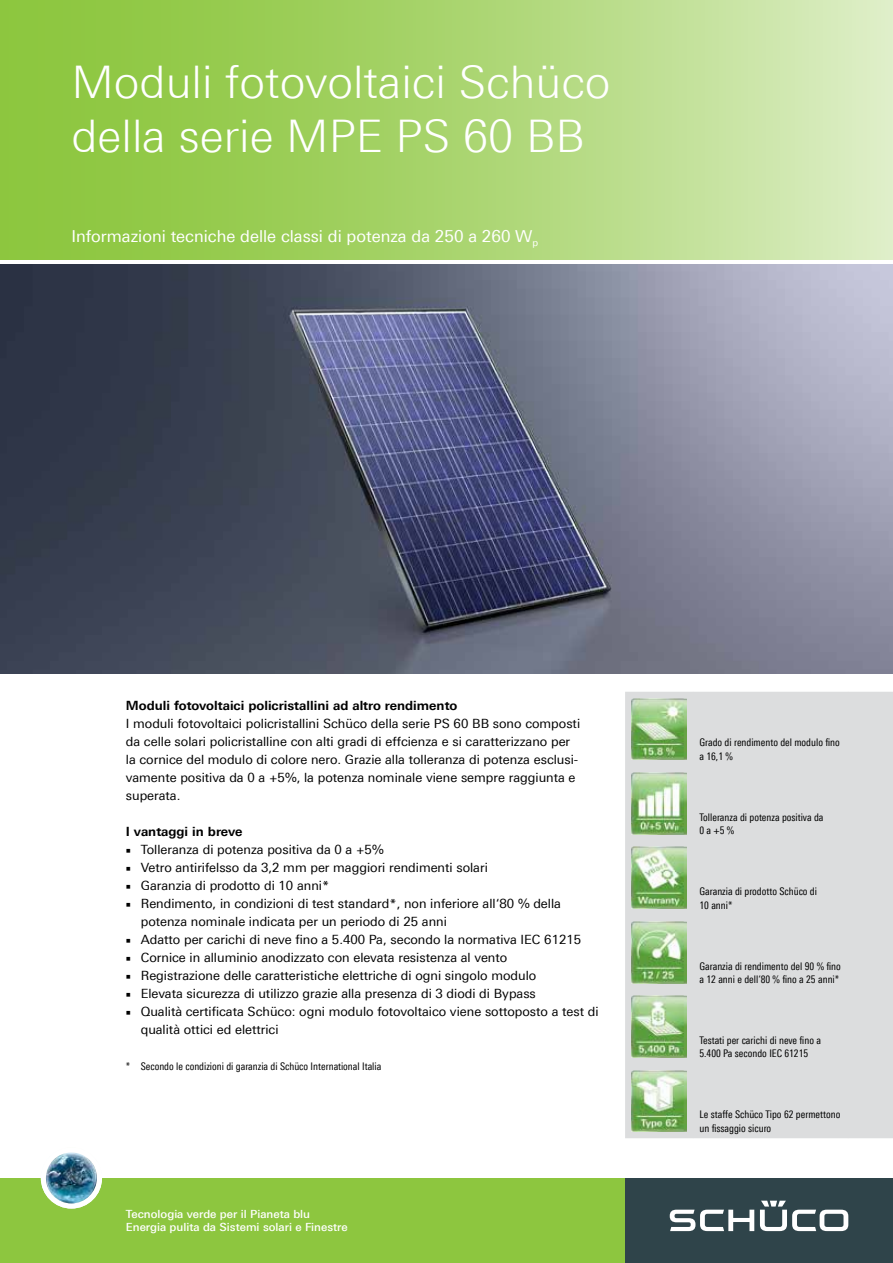
<style>
.page{position:relative;width:893px;height:1263px;background:#fff}
.page>*{position:absolute;margin:0;border:0;box-sizing:border-box;transform-origin:0 0}
.t1{font:300 45px/54px "Linotype Univers 330";color:#fff}
.t2{font:16.5px "Linotype Univers 430";color:#fff}
.t3{font:12.75px/18px "Linotype Univers 430";color:#000}
.t4{font:700 12.75px "Linotype Univers 630";color:#000}
.t5{font:500 11.25px/13.5px "Linotype Univers 530";color:#fff}
.t6{font:10.5px/13.5px "Linotype Univers 420 Cn";color:#000}
.s1{font-family:"Minion Pro";font-weight:700;font-stretch:condensed}
</style>
<div class="page">
<div style="left:0;top:1178px;width:625px;height:85px;background:#8dc63f"></div>
<div style="left:625px;top:1178px;width:268px;height:85px;background:#2f444a"></div>
<svg style="left:670px;top:1201px;width:178px;height:30px"></svg>
<svg style="left:0;top:0;width:893px;height:260px;background:#acd674"></svg>
<img style="left:41px;top:1147px;width:61px;height:61px;border-radius:30px">
<div style="left:41px;top:1147px;width:61px;height:61px;border:5px solid #fff;border-radius:50%"></div>
<div style="left:625px;top:692px;width:268px;height:446px;background:#dcddde"></div>
<img style="left:631px;top:698px;width:55px;height:62px">
<img style="left:631px;top:772px;width:55px;height:62px">
<img style="left:631px;top:847px;width:55px;height:62px">
<img style="left:631px;top:921px;width:55px;height:62px">
<img style="left:631px;top:996px;width:55px;height:61px">
<img style="left:631px;top:1070px;width:55px;height:62px">
<img style="left:0;top:265px;width:893px;height:409px">
<h1 class="t1" style="left:71px;top:54px;width:541px">Moduli fotovoltaici Schüco della serie MPE PS 60 BB</h1>
<p class="t2" style="left:71px;top:226px;width:468px">Informazioni tecniche delle classi di potenza da 250 a 260 W<sub>p</sub></p>
<p class="t4" style="left:126px;top:697px;width:333px">Moduli fotovoltaici policristallini ad altro rendimento</p>
<p class="t3" style="left:126px;top:714px;width:456px">I moduli fotovoltaici policristallini Schüco della serie PS 60 BB sono composti da celle solari policristalline con alti gradi di effcienza e si caratterizzano per la cornice del modulo di colore nero. Grazie alla tolleranza di potenza esclusi&shy;vamente positiva da 0 a +5%, la potenza nominale viene sempre raggiunta e superata.</p>
<p class="t4" style="left:126px;top:823px;width:118px">I vantaggi in breve</p>
<p class="t3" style="left:126px;top:840px;width:259px"><span class="s1">■</span> Tolleranza di potenza positiva da 0 a +5%</p>
<p class="t3" style="left:126px;top:858px;width:363px"><span class="s1">■</span> Vetro antirifelsso da 3,2 mm per maggiori rendimenti solari</p>
<p class="t3" style="left:126px;top:876px;width:205px"><span class="s1">■</span> Garanzia di prodotto di 10 anni*</p>
<p class="t3" style="left:141px;top:894px;width:422px;text-indent:-15px"><span class="s1">■</span> Rendimento, in condizioni di test standard*, non inferiore all‘80 % della potenza nominale indicata per un periodo di 25 anni</p>
<p class="t3" style="left:126px;top:930px;width:457px"><span class="s1">■</span> Adatto per carichi di neve fino a 5.400 Pa, secondo la normativa IEC 61215</p>
<p class="t3" style="left:126px;top:948px;width:383px"><span class="s1">■</span> Cornice in alluminio anodizzato con elevata resistenza al vento</p>
<p class="t3" style="left:126px;top:966px;width:412px"><span class="s1">■</span> Registrazione delle caratteristiche elettriche di ogni singolo modulo</p>
<p class="t3" style="left:126px;top:984px;width:412px"><span class="s1">■</span> Elevata sicurezza di utilizzo grazie alla presenza di 3 diodi di Bypass</p>
<p class="t3" style="left:141px;top:1002px;width:459px;text-indent:-15px"><span class="s1">■</span> Qualità certificata Schüco: ogni modulo fotovoltaico viene sottoposto a test di qualità ottici ed elettrici</p>
<p class="t6" style="left:126px;top:1059px;width:257px">* Secondo le condizioni di garanzia di Schüco International Italia</p>
<p class="t5" style="left:126px;top:1207px;width:223px">Tecnologia verde per il Pianeta blu<br>Energia pulita da Sistemi solari e Finestre</p>
<p class="t6" style="left:699px;top:736px;width:142px">Grado di rendimento del modulo fino a 16,1 %</p>
<p class="t6" style="left:699px;top:810px;width:125px">Tolleranza di potenza positiva da<br>0 a +5 %</p>
<p class="t6" style="left:699px;top:884px;width:119px">Garanzia di prodotto Schüco di<br>10 anni*</p>
<p class="t6" style="left:699px;top:959px;width:143px">Garanzia di rendimento del 90 % fino a 12 anni e dell‘80 % fino a 25 anni*</p>
<p class="t6" style="left:699px;top:1033px;width:123px">Testati per carichi di neve fino a<br>5.400 Pa secondo IEC 61215</p>
<p class="t6" style="left:699px;top:1108px;width:142px">Le staffe Schüco Tipo 62 permettono un fissaggio sicuro</p>
</div>
